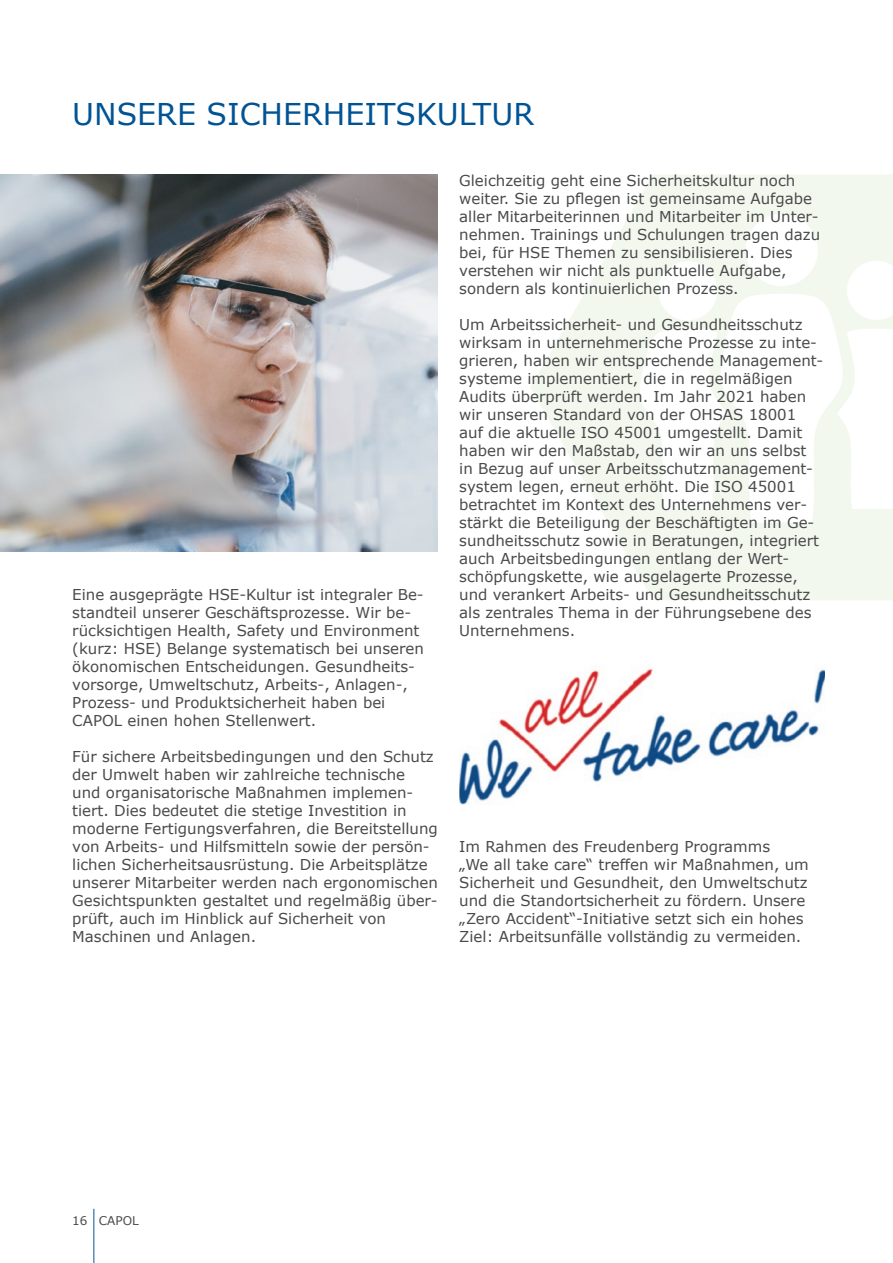
<style>
.page{position:relative;width:893px;height:1263px;background:#fff}
.page>*{position:absolute;margin:0;border:0;box-sizing:border-box;transform-origin:0 0}
.t1{font:30px "Verdana";color:#005394}
.t2{font:15px/18px "Verdana";color:#494a4b}
.t3{font:12px "Verdana";color:#494a4b}
</style>
<div class="page">
<hr style="left:93px;top:1209px;width:1px;height:54px;background:#005394">
<img style="left:1px;top:174px;width:437px;height:377px">
<svg style="left:530px;top:174px;width:363px;height:426px;fill:#f3f8ef"></svg>
<svg style="left:636px;top:214px;width:257px;height:308px"></svg>
<img style="left:459px;top:669px;width:366px;height:136px">
<p class="t1" style="left:72px;top:95px;width:463px">UNSERE SICHERHEITSKULTUR</p>
<p class="t2" style="left:72px;top:586px;width:353px">Eine ausgeprägte HSE-Kultur ist integraler Be&shy;standteil unserer Geschäftsprozesse. Wir be&shy;rücksichtigen Health, Safety und Environment (kurz: HSE) Belange systematisch bei unseren ökonomischen Entscheidungen. Gesundheits&shy;vorsorge, Umweltschutz, Arbeits-, Anlagen-, Prozess- und Produktsicherheit haben bei</p>
<p class="t2" style="left:72px;top:712px;width:245px">CAPOL einen hohen Stellenwert.</p>
<p class="t2" style="left:72px;top:748px;width:367px">Für sichere Arbeitsbedingungen und den Schutz der Umwelt haben wir zahlreiche technische<br>und organisatorische Maßnahmen implemen&shy;tiert. Dies bedeutet die stetige Investition in moderne Fertigungsverfahren, die Bereitstellung von Arbeits- und Hilfsmitteln sowie der persön&shy;lichen Sicherheitsausrüstung. Die Arbeitsplätze unserer Mitarbeiter werden nach ergonomischen Gesichtspunkten gestaltet und regelmäßig über-</p>
<p class="t2" style="left:72px;top:910px;width:315px">prüft, auch im Hinblick auf Sicherheit von</p>
<p class="t2" style="left:72px;top:928px;width:185px">Maschinen und Anlagen.</p>
<p class="t2" style="left:459px;top:172px;width:362px">Gleichzeitig geht eine Sicherheitskultur noch weiter. Sie zu pflegen ist gemeinsame Aufgabe aller Mitarbeiterinnen und Mitarbeiter im Unter&shy;nehmen. Trainings und Schulungen tragen dazu bei, für HSE Themen zu sensibilisieren. Dies verstehen wir nicht als punktuelle Aufgabe,</p>
<p class="t2" style="left:459px;top:280px;width:281px">sondern als kontinuierlichen Prozess.</p>
<p class="t2" style="left:459px;top:316px;width:365px">Um Arbeitssicherheit- und Gesundheitsschutz wirksam in unternehmerische Prozesse zu inte&shy;grieren, haben wir entsprechende Management&shy;systeme implementiert, die in regelmäßigen</p>
<p class="t2" style="left:459px;top:388px;width:361px">Audits überprüft werden. Im Jahr 2021 haben wir unseren Standard von der OHSAS 18001 auf die aktuelle ISO 45001 umgestellt. Damit haben wir den Maßstab, den wir an uns selbst in Bezug auf unser Arbeitsschutzmanagement&shy;system legen, erneut erhöht. Die ISO 45001 betrachtet im Kontext des Unternehmens ver&shy;stärkt die Beteiligung der Beschäftigten im Ge&shy;sundheitsschutz sowie in Beratungen, integriert auch Arbeitsbedingungen entlang der Wert&shy;schöpfungskette, wie ausgelagerte Prozesse, und verankert Arbeits- und Gesundheitsschutz als zentrales Thema in der Führungsebene des Unternehmens.</p>
<p class="t2" style="left:459px;top:838px;width:313px">Im Rahmen des Freudenberg Programms</p>
<p class="t2" style="left:459px;top:856px;width:351px">„We all take care“ treffen wir Maßnahmen, um Sicherheit und Gesundheit, den Umweltschutz und die Standortsicherheit zu fördern. Unsere „Zero Accident“-Initiative setzt sich ein hohes Ziel: Arbeitsunfälle vollständig zu vermeiden.</p>
<p class="t3" style="left:72px;top:1213px;width:17px">16</p>
<p class="t3" style="left:99px;top:1213px;width:41px">CAPOL</p>
</div>
